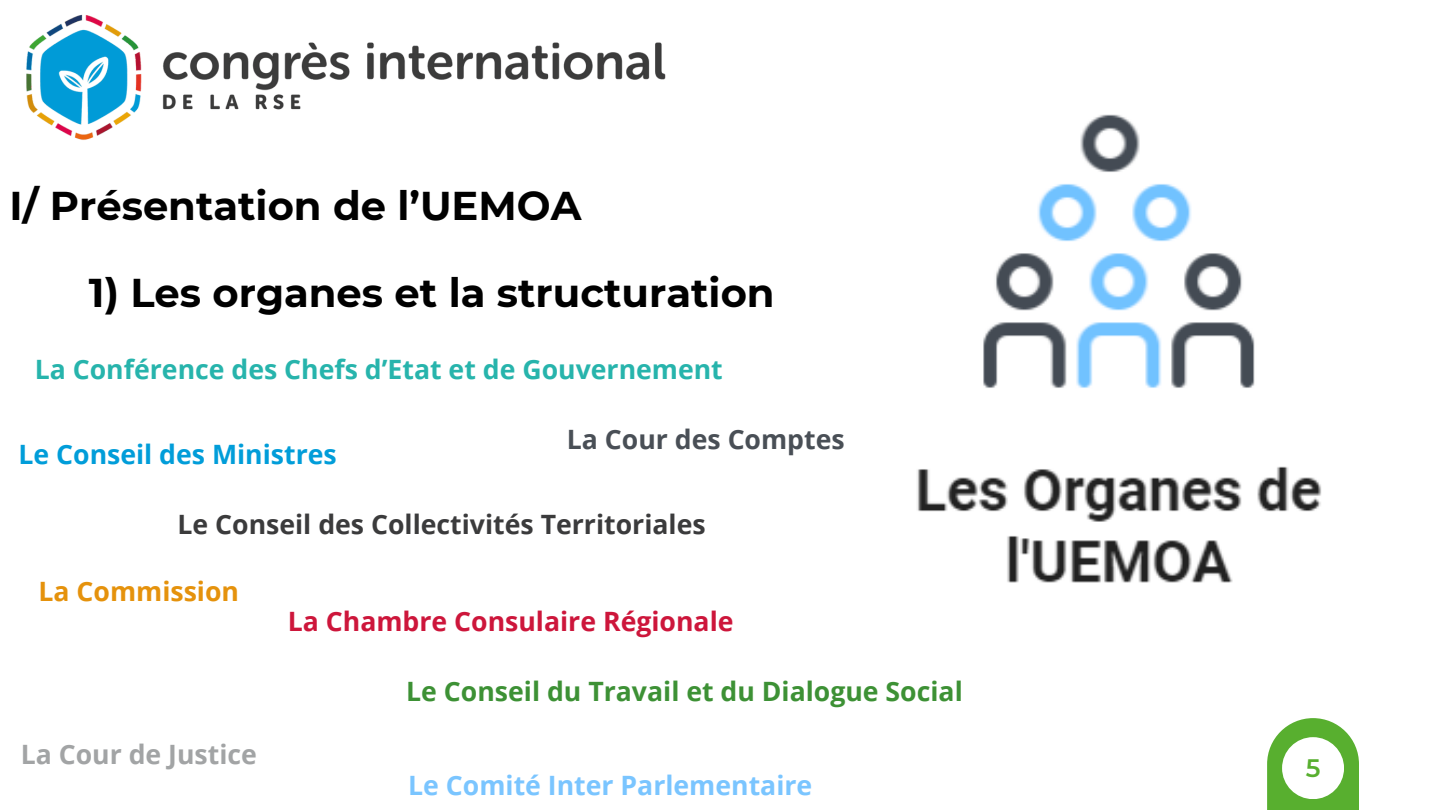
<style>
.page{position:relative;width:1440px;height:810px;background:#fff}
.page>*{position:absolute;margin:0;border:0;box-sizing:border-box;transform-origin:0 0}
.t1{font:700 40.1px "Montserrat";color:#000}
.t2{font:700 26.6px "Open Sans";color:#27b4ac}
.t3{font:700 26.6px "Open Sans";color:#3b3b3c}
.t4{font:700 26.6px "Open Sans";color:#3d9135}
.t5{font:700 26.6px "Open Sans";color:#cd163b}
.t6{font:700 26.6px "Open Sans";color:#7ac5ff}
.t7{font:700 26.6px "Open Sans";color:#019dd9}
.t8{font:700 26.6px "Open Sans";color:#494f56}
.t9{font:700 26.6px "Open Sans";color:#a2a4a5}
.t10{font:700 26.6px "Open Sans";color:#e5920c}
.t11{font:600 25.2px "Montserrat";color:#58af2f}
</style>
<div class="page">
<img style="left:828px;top:16px;width:590px;height:675px;border-radius:17px">
<svg style="left:1267px;top:718px;width:92px;height:92px;fill:#58af2f"></svg>
<div style="left:1282px;top:737px;width:62px;height:62px;background:#fff;border-radius:50%"></div>
<img style="left:26px;top:14px;width:640px;height:126px">
<h1 class="t1" style="left:10px;top:182px;width:573px">I/ Présentation de l’UEMOA</h1>
<p class="t1" style="left:89px;top:269px;width:687px">1) Les organes et la structuration</p>
<p class="t2" style="left:35px;top:351px;width:690px">La Conférence des Chefs d’Etat et de Gouvernement</p>
<p class="t7" style="left:18px;top:436px;width:320px">Le Conseil des Ministres</p>
<p class="t8" style="left:567px;top:420px;width:279px">La Cour des Comptes</p>
<p class="t3" style="left:178px;top:506px;width:530px">Le Conseil des Collectivités Territoriales</p>
<p class="t10" style="left:39px;top:572px;width:202px">La Commission</p>
<p class="t9" style="left:21px;top:735px;width:238px">La Cour de Justice</p>
<p class="t5" style="left:288px;top:602px;width:447px">La Chambre Consulaire Régionale</p>
<p class="t4" style="left:406px;top:672px;width:558px">Le Conseil du Travail et du Dialogue Social</p>
<p class="t6" style="left:408px;top:767px;width:406px">Le Comité Inter Parlementaire</p>
<p class="t11" style="left:1306px;top:752px;width:16px">5</p>
</div>
